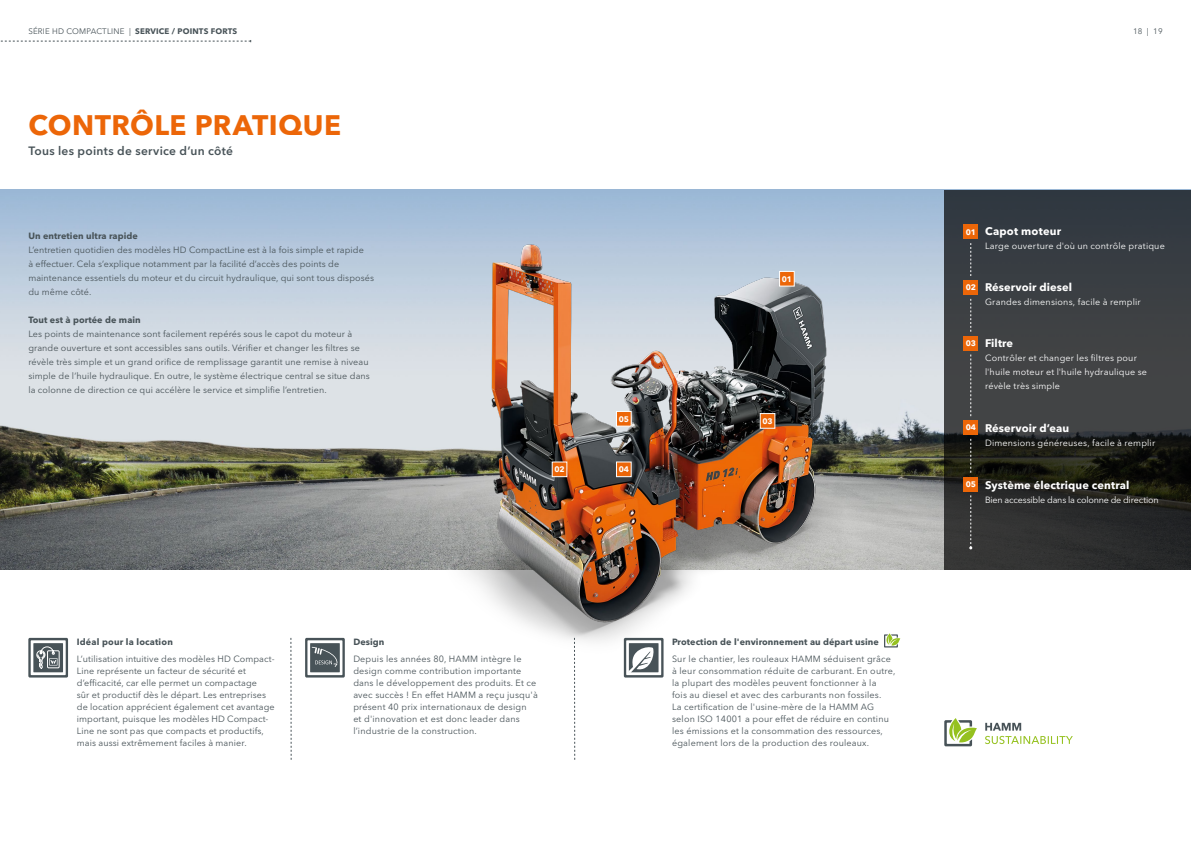
<style>
.page{position:relative;width:1191px;height:842px;background:#fff}
.page>*{position:absolute;margin:0;border:0;box-sizing:border-box;transform-origin:0 0}
.t1{font:700 28px "Avenir Next LT Pro";letter-spacing:.015em;color:#ec6608}
.t2{font:600 12px "Avenir Next LT Pro";letter-spacing:.02em;color:#485358}
.t3{font:700 11px "Avenir Next LT Pro";letter-spacing:.01em;color:#fff}
.t4{font:9px/12px "Avenir Next LT Pro";letter-spacing:.01em;color:#485358}
.t5{font:9px/14px "Avenir Next LT Pro";letter-spacing:.02em;color:#fff}
.t6{font:700 9px "Avenir Next LT Pro";letter-spacing:.01em;color:#485358}
.t7{font:9px "Avenir Next LT Pro";letter-spacing:-.02em;color:#fff}
.t8{font:8px "Avenir Next LT Pro";letter-spacing:.02em;color:#485358}
.t9{font:700 8px "Avenir Next LT Pro";color:#fff}
.s1{font-weight:700}
.s2{font-size:8px}
</style>
<div class="page">
<img style="left:0;top:190px;width:944px;height:380px">
<svg style="left:944px;top:190px;width:247px;height:380px;background:#333537"></svg>
<img style="left:383px;top:189px;width:558px;height:571px">
<svg style="left:779px;top:271px;width:15px;height:16px"></svg>
<svg style="left:552px;top:461px;width:15px;height:16px"></svg>
<svg style="left:759px;top:413px;width:16px;height:16px"></svg>
<svg style="left:616px;top:461px;width:15px;height:16px"></svg>
<svg style="left:616px;top:411px;width:15px;height:16px"></svg>
<svg style="left:0;top:40px;width:251px;height:2px"></svg>
<svg style="left:944px;top:718px;width:33px;height:28px"></svg>
<svg style="left:985px;top:723px;width:87px;height:21px"></svg>
<svg style="left:969px;top:495px;width:3px;height:54px"></svg>
<svg style="left:970px;top:354px;width:1px;height:62px"></svg>
<svg style="left:970px;top:243px;width:1px;height:33px"></svg>
<svg style="left:970px;top:299px;width:1px;height:33px"></svg>
<svg style="left:970px;top:439px;width:1px;height:34px"></svg>
<svg style="left:28px;top:638px;width:40px;height:39px"></svg>
<svg style="left:31px;top:640px;width:35px;height:35px"></svg>
<svg style="left:624px;top:638px;width:39px;height:39px"></svg>
<svg style="left:626px;top:640px;width:35px;height:35px"></svg>
<div style="left:305px;top:638px;width:40px;height:39px;background:linear-gradient(to bottom,#485358,#485358);border-radius:2px"></div>
<svg style="left:307px;top:640px;width:35px;height:35px"></svg>
<svg style="left:291px;top:638px;width:1px;height:122px"></svg>
<svg style="left:574px;top:638px;width:1px;height:122px"></svg>
<svg style="left:884px;top:633px;width:16px;height:14px"></svg>
<div style="left:963px;top:280px;width:15px;height:14px;background:#ec6608"></div>
<div style="left:963px;top:420px;width:15px;height:15px;background:#ec6608"></div>
<div style="left:963px;top:336px;width:15px;height:14px;background:#ec6608"></div>
<div style="left:963px;top:477px;width:15px;height:14px;background:#ec6608"></div>
<div style="left:963px;top:225px;width:15px;height:14px;background:#ec6608"></div>
<p class="t8" style="left:28px;top:27px;width:210px">SÉRIE HD COMPACTLINE | <span class="s1">SERVICE / POINTS FORTS</span></p>
<h1 class="t1" style="left:28px;top:108px;width:314px">CONTRÔLE PRATIQUE</h1>
<h2 class="t2" style="left:28px;top:143px;width:206px">Tous les points de service d’un côté</h2>
<p class="t6" style="left:28px;top:230px;width:111px">Un entretien ultra rapide</p>
<p class="t4" style="left:28px;top:243px;width:347px;line-height:14px">L’entretien quotidien des modèles HD CompactLine est à la fois simple et rapide<br>à effectuer. Cela s’explique notamment par la facilité d’accès des points de maintenance essentiels du moteur et du circuit hydraulique, qui sont tous disposés du même côté.</p>
<p class="t6" style="left:28px;top:314px;width:114px">Tout est à portée de main</p>
<p class="t4" style="left:28px;top:327px;width:343px;line-height:14px">Les points de maintenance sont facilement repérés sous le capot du moteur à grande ouverture et sont accessibles sans outils. Vérifier et changer les filtres se révèle très simple et un grand orifice de remplissage garantit une remise à niveau simple de l’huile hydraulique. En outre, le système électrique central se situe dans la colonne de direction ce qui accélère le service et simplifie l’entretien.</p>
<p class="t9" style="left:554px;top:465px;width:12px">02</p>
<p class="t9" style="left:618px;top:414px;width:12px">05</p>
<p class="t9" style="left:618px;top:465px;width:12px">04</p>
<p class="t9" style="left:781px;top:274px;width:12px">01</p>
<p class="t9" style="left:762px;top:416px;width:12px">03</p>
<p class="t6" style="left:77px;top:636px;width:98px">Idéal pour la location</p>
<p class="t4" style="left:77px;top:653px;width:199px">L’utilisation intuitive des modèles HD Compact-Line représente un facteur de sécurité et d’efficacité, car elle permet un compactage<br>sûr et productif dès le départ. Les entreprises de location apprécient également cet avantage important, puisque les modèles HD Compact-Line ne sont pas que compacts et productifs, mais aussi extrêmement faciles à manier.</p>
<p class="t6" style="left:353px;top:636px;width:33px">Design</p>
<p class="t4" style="left:353px;top:653px;width:186px">Depuis les années 80, HAMM intègre le design comme contribution importante dans le développement des produits. Et ce avec succès ! En effet HAMM a reçu jusqu'à présent 40 prix internationaux de design<br>et d'innovation et est donc leader dans l’industrie de la construction.</p>
<p class="t6" style="left:672px;top:636px;width:208px">Protection de l'environnement au départ usine</p>
<p class="t4" style="left:672px;top:653px;width:225px">Sur le chantier, les rouleaux HAMM séduisent grâce à leur consommation réduite de carburant. En outre, la plupart des modèles peuvent fonctionner à la<br>fois au diesel et avec des carburants non fossiles.<br>La certification de l'usine-mère de la HAMM AG selon ISO 14001 a pour effet de réduire en continu les émissions et la consommation des ressources, également lors de la production des rouleaux.</p>
<p class="t8" style="left:1133px;top:27px;width:31px">18 | 19</p>
<p class="t3" style="left:965px;top:224px;width:97px"><span class="s2">01</span> Capot moteur</p>
<p class="t5" style="left:985px;top:239px;width:181px">Large ouverture d'où un contrôle pratique</p>
<p class="t3" style="left:965px;top:280px;width:108px"><span class="s2">02</span> Réservoir diesel</p>
<p class="t5" style="left:985px;top:295px;width:157px">Grandes dimensions, facile à remplir</p>
<p class="t3" style="left:965px;top:337px;width:49px"><span class="s2">03</span> Filtre</p>
<p class="t5" style="left:985px;top:351px;width:164px">Contrôler et changer les filtres pour l'huile moteur et l'huile hydraulique se révèle très simple</p>
<p class="t3" style="left:965px;top:421px;width:105px"><span class="s2">04</span> Réservoir d’eau</p>
<p class="t5" style="left:985px;top:436px;width:172px">Dimensions généreuses, facile à remplir</p>
<p class="t3" style="left:965px;top:478px;width:165px"><span class="s2">05</span> Système électrique central</p>
<p class="t7" style="left:985px;top:494px;width:175px">Bien accessible dans la colonne de direction</p>
</div>
